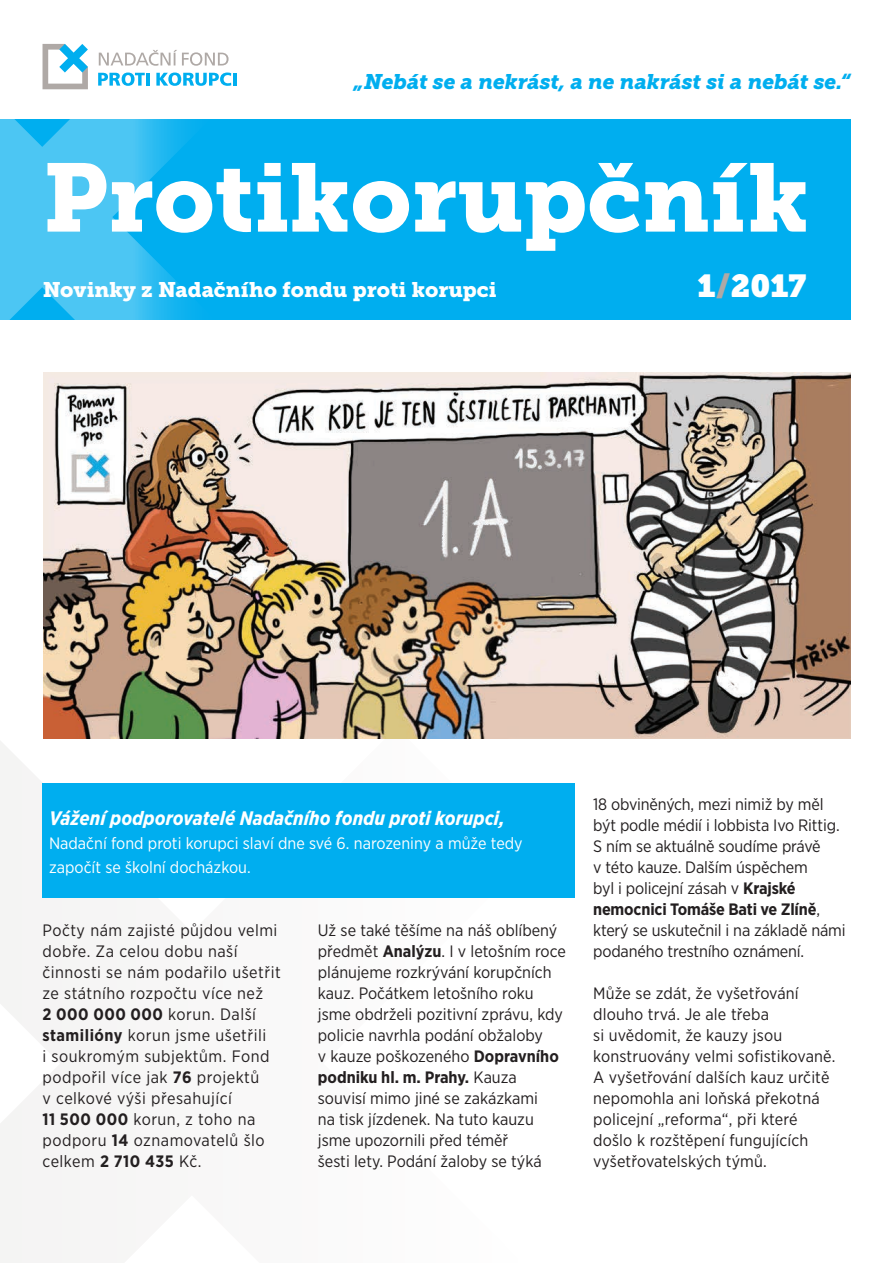
<style>
.page{position:relative;width:893px;height:1263px;background:#fff}
.page>*{position:absolute;margin:0;border:0;box-sizing:border-box;transform-origin:0 0}
.t1{font:96px "Museo Slab 900";color:#fff}
.t2{font:31.5px "Museo Slab";color:#fff}
.t3{font:italic 21px "Museo Slab 900";color:#00aeef}
.t4{font:21px "Museo Slab 900";color:#fff}
.t5{font:italic 700 19.5px "Gotham Narrow";color:#fff}
.t6{font:16.5px/21px "Gotham Narrow";color:#231f20}
.t7{font:16.5px/21px "Gotham Narrow";letter-spacing:.03em;color:#231f20}
.t8{font:16.5px/24px "Gotham Narrow";color:#fff}
.s1{color:#afa9a6}
.s2{font-weight:700}
</style>
<div class="page">
<svg style="left:0;top:727px;width:528px;height:536px"></svg>
<div style="left:0;top:119px;width:850px;height:201px;background:#00aeef"></div>
<svg style="left:0;top:119px;width:188px;height:201px"></svg>
<svg style="left:99px;top:50px;width:130px;height:16px"></svg>
<svg style="left:98px;top:73px;width:47px;height:13px"></svg>
<hr style="left:146px;top:73px;width:4px;height:13px;background:#00aeef">
<svg style="left:156px;top:73px;width:75px;height:13px"></svg>
<hr style="left:233px;top:73px;width:4px;height:13px;background:#00aeef">
<svg style="left:43px;top:44px;width:45px;height:45px"></svg>
<img style="left:44px;top:372px;width:806px;height:366px">
<div style="left:43px;top:784px;width:532px;height:114px;background:#00aeef"></div>
<p class="t3" style="left:354px;top:70px;width:498px">„Nebát se a nekrást, a ne nakrást si a nebát se.“</p>
<h1 class="t1" style="left:43px;top:142px;width:768px">Protikorupčník</h1>
<p class="t4" style="left:43px;top:278px;width:455px">Novinky z Nadačního fondu proti korupci</p>
<h2 class="t2" style="left:697px;top:268px;width:111px">1<span class="s1">/</span>2017</h2>
<p class="t5" style="left:49px;top:805px;width:457px">Vážení podporovatelé Nadačního fondu proti korupci,</p>
<p class="t8" style="left:49px;top:830px;width:475px">Nadační fond proti korupci slaví dne své 6. narozeniny a může tedy započít se školní docházkou.</p>
<p class="t7" style="left:43px;top:919px;width:240px">Počty nám zajisté půjdou velmi dobře. Za celou dobu naší činnosti se nám podařilo ušetřit ze státního rozpočtu více než<br><span class="s2">2 000 000 000</span> korun. Další <span class="s2">stamilióny</span> korun jsme ušetřili<br>i soukromým subjektům. Fond podpořil více jak <span class="s2">76</span> projektů<br>v celkové výši přesahující<br><span class="s2">11 500 000</span> korun, z toho na podporu <span class="s2">14</span> oznamovatelů šlo celkem <span class="s2">2 710 435</span> Kč.</p>
<p class="t6" style="left:318px;top:919px;width:250px">Už se také těšíme na náš oblíbený předmět <span class="s2">Analýzu</span>. I v letošním roce plánujeme rozkrývání korupčních kauz. Počátkem letošního roku jsme obdrželi pozitivní zprávu, kdy policie navrhla podání obžaloby<br>v kauze poškozeného <span class="s2">Dopravního podniku hl. m. Prahy.</span> Kauza souvisí mimo jiné se zakázkami<br>na tisk jízdenek. Na tuto kauzu jsme upozornili před téměř<br>šesti lety. Podání žaloby se týká</p>
<p class="t6" style="left:593px;top:793px;width:254px">18 obviněných, mezi nimiž by měl být podle médií i lobbista Ivo Rittig.<br>S ním se aktuálně soudíme právě<br>v této kauze. Dalším úspěchem<br>byl i policejní zásah v <span class="s2">Krajské nemocnici Tomáše Bati ve Zlíně</span>, který se uskutečnil i na základě námi podaného trestního oznámení.</p>
<p class="t6" style="left:593px;top:982px;width:244px">Může se zdát, že vyšetřování dlouho trvá. Je ale třeba<br>si uvědomit, že kauzy jsou konstruovány velmi sofistikovaně.<br>A vyšetřování dalších kauz určitě nepomohla ani loňská překotná policejní „reforma“, při které došlo k rozštěpení fungujících vyšetřovatelských týmů.</p>
</div>
